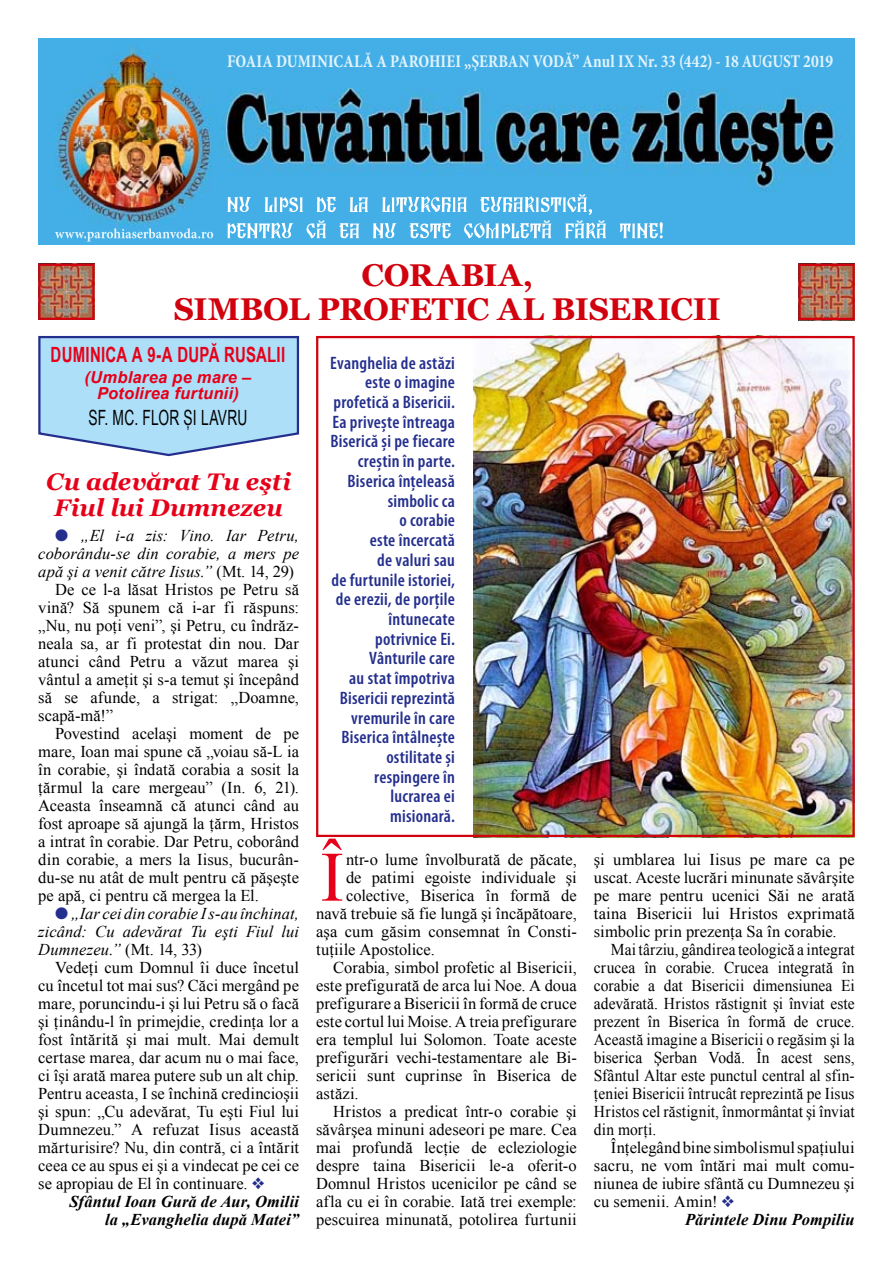
<style>
.page{position:relative;width:893px;height:1263px;background:#fff}
.page>*{position:absolute;margin:0;border:0;box-sizing:border-box;transform-origin:0 0}
.t1{font:70.8px "Times New Roman";color:#e60019}
.t2{font:700 31.5px/34.5px "Georgia";letter-spacing:-.005em;color:#d1010e;text-align:center}
.t3{font:italic 700 24px/25.5px "Georgia";letter-spacing:.015em;color:#e60019;text-align:center}
.t4{font:700 21px "Arial Narrow";letter-spacing:.015em;color:#e60019;scale:.87 1}
.t5{font:21px "Arial Narrow";letter-spacing:.01em;color:#000;scale:.8 1}
.t6{font:600 condensed 18px/19.6px "Myriad Pro";letter-spacing:.015em;color:#242f8d;text-align:right}
.t7{font:700 condensed 18px "Minion Pro";letter-spacing:-.005em;color:#e2f3fc;scale:.92 1}
.t8{font:16.5px/18px "Times New Roman";color:#000;text-align:justify}
.t9{font:16.5px/18px "Times New Roman";color:#000;text-align:justify;scale:.94 1}
.t10{font:italic 16.5px/18px "Times New Roman";letter-spacing:.005em;color:#000;text-align:justify}
.t11{font:italic 700 16.5px/18px "Times New Roman";letter-spacing:.005em;color:#000;text-align:right}
.t12{font:italic 700 16.5px/16.5px "Arial";letter-spacing:.015em;color:#e60019;text-align:center}
.s1{color:#242f8d}
.s2{font-style:normal}
</style>
<div class="page">
<img style="left:38px;top:38px;width:817px;height:206px">
<svg style="left:227px;top:194px;width:436px;height:44px;background:#6dc0ec"></svg>
<svg style="left:55px;top:228px;width:158px;height:14px;background:#67beeb"></svg>
<img style="left:801px;top:267px;width:51px;height:50px">
<img style="left:474px;top:339px;width:378px;height:495px">
<div style="left:316px;top:336px;width:539px;height:501px;border:2px solid #d1010e"></div>
<img style="left:41px;top:267px;width:51px;height:50px">
<div style="left:38px;top:264px;width:57px;height:56px;border:2px solid #d1010e"></div>
<div style="left:798px;top:264px;width:57px;height:56px;border:2px solid #d1010e"></div>
<svg style="left:38px;top:335px;width:262px;height:122px;background:#aed9f3"></svg>
<p class="t7" style="left:227px;top:50px;width:660px">FOAIA DUMINICALĂ A PAROHIEI „ŞERBAN VODĂ” Anul IX Nr. 33 (442) - 18 AUGUST 2019</p>
<h2 class="t2" style="left:174px;top:258px;width:549px">CORABIA,<br>SIMBOL PROFETIC AL BISERICII</h2>
<p class="t4" style="left:51px;top:339px;width:271px">DUMINICA A 9-A DUPĂ RUSALII</p>
<p class="t12" style="left:85px;top:369px;width:168px">(Umblarea pe mare –<br>Potolirea furtunii)</p>
<p class="t5" style="left:88px;top:402px;width:200px">SF. MC. FLOR ȘI LAVRU</p>
<p class="t6" style="left:330px;top:352px;width:126px">Evanghelia de astăzi este o imagine profetică a Bisericii.<br>Ea privește întreaga<br>Biserică și pe fiecare creștin în parte.<br>Biserica înțeleasă simbolic ca<br>o corabie<br>este încercată<br>de valuri sau<br>de furtunile istoriei, de erezii, de porțile întunecate potrivnice Ei.<br>Vânturile care<br>au stat împotriva<br>Bisericii reprezintă vremurile în care<br>Biserica întâlnește ostilitate și respingere în lucrarea ei misionară.</p>
<h3 class="t3" style="left:46px;top:469px;width:247px">Cu adevărat Tu eşti<br>Fiul lui Dumnezeu</h3>
<p class="t10" style="left:55px;top:526px;width:245px"><span class="s1">●</span> „El i-a zis: Vino. Iar Petru,</p>
<p class="t10" style="left:38px;top:544px;width:262px">coborându-se din corabie, a mers pe</p>
<p class="t10" style="left:38px;top:562px;width:257px">apă şi a venit către Iisus.” <span class="s2">(Mt. 14, 29)</span></p>
<p class="t8" style="left:55px;top:580px;width:245px">De ce l-a lăsat Hristos pe Petru să</p>
<p class="t8" style="left:38px;top:598px;width:262px">vină? Să spunem că i-ar fi răspuns:</p>
<p class="t8" style="left:38px;top:616px;width:262px">„Nu, nu poţi veni”, şi Petru, cu îndrăz-</p>
<p class="t8" style="left:38px;top:634px;width:262px">neala sa, ar fi protestat din nou. Dar</p>
<p class="t8" style="left:38px;top:652px;width:262px">atunci când Petru a văzut marea şi</p>
<p class="t8" style="left:38px;top:670px;width:262px">vântul a ameţit şi s-a temut şi începând</p>
<p class="t8" style="left:38px;top:688px;width:262px">să se afunde, a strigat: „Doamne,</p>
<p class="t8" style="left:38px;top:706px;width:76px">scapă‑mă!”</p>
<p class="t8" style="left:55px;top:724px;width:245px">Povestind acelaşi moment de pe</p>
<p class="t8" style="left:38px;top:742px;width:262px">mare, Ioan mai spune că „voiau să-L ia</p>
<p class="t8" style="left:38px;top:760px;width:262px">în corabie, şi îndată corabia a sosit la</p>
<p class="t8" style="left:38px;top:778px;width:262px">ţărmul la care mergeau” (In. 6, 21).</p>
<p class="t8" style="left:38px;top:796px;width:262px">Aceasta înseamnă că atunci când au</p>
<p class="t8" style="left:38px;top:814px;width:262px">fost aproape să ajungă la ţărm, Hristos</p>
<p class="t8" style="left:38px;top:832px;width:262px">a intrat în corabie. Dar Petru, coborând</p>
<p class="t8" style="left:38px;top:850px;width:262px">din corabie, a mers la Iisus, bucurân-</p>
<p class="t8" style="left:38px;top:868px;width:262px">du-se nu atât de mult pentru că păşeşte</p>
<p class="t8" style="left:38px;top:886px;width:222px">pe apă, ci pentru că mergea la El.</p>
<p class="t10" style="left:38px;top:904px;width:262px;text-indent:17px"><span class="s1">●</span> „Iar cei din corabie I s-au închinat, zicând: Cu adevărat Tu eşti Fiul lui Dumnezeu.” <span class="s2">(Mt. 14, 33)</span></p>
<p class="t8" style="left:38px;top:958px;width:262px;text-indent:17px">Vedeţi cum Domnul îi duce încetul cu încetul tot mai sus? Căci mergând pe mare, poruncindu-i şi lui Petru să o facă şi ţinându-l în primejdie, credinţa lor a fost întărită şi mai mult. Mai demult certase marea, dar acum nu o mai face, ci îşi arată marea putere sub un alt chip.<br>Pentru aceasta, I se închină credincioşii şi spun: „Cu adevărat, Tu eşti Fiul lui Dumnezeu.” A refuzat Iisus această mărturisire? Nu, din contră, ci a întărit ceea ce au spus ei şi a vindecat pe cei ce se apropiau de El în continuare. <span class="s1">❖</span></p>
<p class="t11" style="left:70px;top:1192px;width:231px">Sfântul Ioan Gură de Aur, Omilii la „Evanghelia după Matei”</p>
<h1 class="t1" style="left:320px;top:829px;width:25px">Î</h1>
<p class="t8" style="left:346px;top:850px;width:232px">ntr-o lume învolburată de păcate,</p>
<p class="t8" style="left:346px;top:868px;width:232px">de patimi egoiste individuale şi</p>
<p class="t8" style="left:346px;top:886px;width:232px">colective, Biserica în formă de</p>
<p class="t8" style="left:316px;top:904px;width:262px">navă trebuie să fie lungă şi încăpătoare,</p>
<p class="t8" style="left:316px;top:922px;width:262px">aşa cum găsim consemnat în Consti-</p>
<p class="t8" style="left:316px;top:940px;width:120px">tuţiile Apostolice.</p>
<p class="t8" style="left:333px;top:958px;width:245px">Corabia, simbol profetic al Bisericii,</p>
<p class="t8" style="left:316px;top:976px;width:262px">este prefigurată de arca lui Noe. A doua</p>
<p class="t8" style="left:316px;top:994px;width:262px">prefigurare a Bisericii în formă de cruce</p>
<p class="t8" style="left:316px;top:1012px;width:262px">este cortul lui Moise. A treia prefigurare</p>
<p class="t8" style="left:316px;top:1030px;width:262px">era templul lui Solomon. Toate aceste</p>
<p class="t8" style="left:316px;top:1048px;width:262px">prefigurări vechi-testamentare ale Bi-</p>
<p class="t8" style="left:316px;top:1066px;width:262px">sericii sunt cuprinse în Biserica de</p>
<p class="t8" style="left:316px;top:1084px;width:44px">astăzi.</p>
<p class="t8" style="left:333px;top:1102px;width:245px">Hristos a predicat într-o corabie şi</p>
<p class="t8" style="left:316px;top:1120px;width:262px">săvârşea minuni adeseori pe mare. Cea</p>
<p class="t8" style="left:316px;top:1138px;width:262px">mai profundă lecţie de ecleziologie</p>
<p class="t8" style="left:316px;top:1156px;width:262px">despre taina Bisericii le-a oferit-o</p>
<p class="t8" style="left:316px;top:1174px;width:262px">Domnul Hristos ucenicilor pe când se</p>
<p class="t8" style="left:316px;top:1192px;width:262px">afla cu ei în corabie. Iată trei exemple:</p>
<p class="t8" style="left:316px;top:1210px;width:262px">pescuirea minunată, potolirea furtunii</p>
<p class="t8" style="left:594px;top:850px;width:262px">şi umblarea lui Iisus pe mare ca pe uscat. Aceste lucrări minunate săvârşite pe mare pentru ucenici Săi ne arată taina Bisericii lui Hristos exprimată simbolic prin prezenţa Sa în corabie.</p>
<p class="t9" style="left:594px;top:940px;width:279px;text-indent:17px">Mai târziu, gândirea teologică a integrat crucea în corabie. Crucea integrată în corabie a dat Bisericii dimensiunea Ei adevărată. Hristos răstignit şi înviat este prezent în Biserica în formă de cruce.<br>Această imagine a Bisericii o regăsim şi la biserica Şerban Vodă. În acest sens, Sfântul Altar este punctul central al sfin&shy;ţeniei Bisericii întrucât reprezintă pe Iisus Hristos cel răstignit, înmormântat şi înviat din morţi.</p>
<p class="t8" style="left:611px;top:1138px;width:245px">Înţelegând bine simbolismul spaţiului</p>
<p class="t8" style="left:594px;top:1156px;width:262px">sacru, ne vom întări mai mult comu-</p>
<p class="t8" style="left:594px;top:1174px;width:262px">niunea de iubire sfântă cu Dumnezeu şi</p>
<p class="t8" style="left:594px;top:1192px;width:142px">cu semenii. Amin! <span class="s1">❖</span></p>
<p class="t11" style="left:685px;top:1210px;width:171px">Părintele Dinu Pompiliu</p>
</div>
